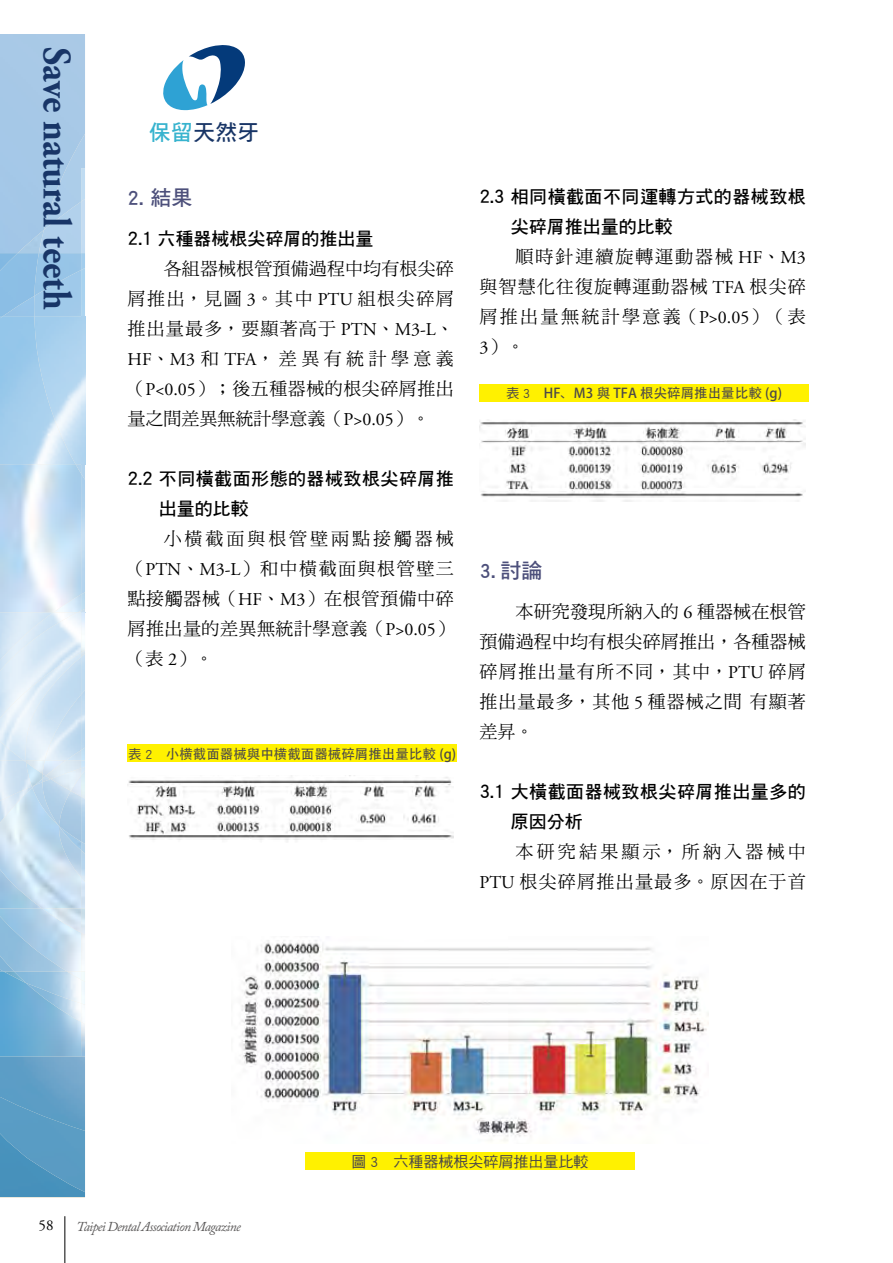
<style>
.page{position:relative;width:893px;height:1263px;background:#fff}
.page>*{position:absolute;margin:0;border:0;box-sizing:border-box;transform-origin:0 0}
.t1{font:700 40.2px "Adobe Garamond Pro";letter-spacing:-.005em;color:#183567;scale:.9 1}
.t2{font:22.05px "DF Hei Std W7 B5 pc H";color:#183566}
.t3{font:21px "DF Hei Std W7";color:#4d507b}
.t4{font:18px/30px "DF Ming Std W5";letter-spacing:.065em;color:#000;text-align:justify}
.t5{font:18px/30px "DFPG Hei Bd MP BF";letter-spacing:.025em;color:#000}
.t6{font:18px "DFPG Hei Bd MP BF";color:#000}
.t7{font:15px "DF Hei Std W5";color:#4c4948}
.t8{font:15px "Adobe Garamond Pro";color:#000}
.t9{font:13.5px "Adobe Heiti Std";color:#4c4948}
.t10{font:italic 13.5px "Adobe Caslon Pro";letter-spacing:-.05em;color:#595757}
.s1{color:#37b3ce}
.s2{font-family:"Adobe Garamond Pro"}
.s3{font-family:"DF Hei Std W5"}
</style>
<div class="page">
<img style="left:0;top:1192px;width:85px;height:5px">
<img style="left:18px;top:230px;width:21px;height:23px">
<img style="left:0;top:253px;width:34px;height:43px">
<img style="left:0;top:296px;width:34px;height:20px">
<img style="left:81px;top:480px;width:4px;height:112px">
<img style="left:0;top:464px;width:81px;height:188px">
<img style="left:81px;top:592px;width:4px;height:58px">
<img style="left:53px;top:594px;width:28px;height:15px">
<img style="left:0;top:612px;width:78px;height:40px">
<svg style="left:53px;top:609px;width:32px;height:4px"></svg>
<img style="left:0;top:1131px;width:85px;height:61px">
<img style="left:0;top:1056px;width:85px;height:75px">
<img style="left:81px;top:1024px;width:4px;height:32px">
<img style="left:0;top:971px;width:81px;height:85px">
<img style="left:3px;top:971px;width:11px;height:12px">
<div style="left:44px;top:134px;width:41px;height:68px;background:#a6c8e7"></div>
<img style="left:81px;top:168px;width:4px;height:31px">
<img style="left:39px;top:202px;width:42px;height:51px">
<img style="left:34px;top:253px;width:47px;height:17px">
<img style="left:81px;top:199px;width:4px;height:69px">
<img style="left:34px;top:270px;width:47px;height:46px">
<img style="left:81px;top:268px;width:4px;height:212px">
<img style="left:34px;top:316px;width:47px;height:148px">
<svg style="left:76px;top:464px;width:5px;height:10px"></svg>
<img style="left:81px;top:694px;width:4px;height:53px">
<img style="left:32px;top:760px;width:13px;height:14px">
<img style="left:81px;top:657px;width:4px;height:37px">
<img style="left:0;top:760px;width:32px;height:26px">
<svg style="left:81px;top:650px;width:4px;height:7px"></svg>
<img style="left:0;top:652px;width:81px;height:108px">
<img style="left:26px;top:1003px;width:55px;height:19px">
<img style="left:14px;top:971px;width:67px;height:32px">
<img style="left:66px;top:750px;width:15px;height:10px">
<img style="left:51px;top:768px;width:30px;height:19px">
<svg style="left:81px;top:747px;width:4px;height:28px"></svg>
<svg style="left:81px;top:971px;width:4px;height:11px"></svg>
<img style="left:67px;top:971px;width:14px;height:9px">
<img style="left:0;top:908px;width:81px;height:63px">
<svg style="left:32px;top:774px;width:19px;height:8px"></svg>
<img style="left:32px;top:782px;width:27px;height:5px">
<img style="left:0;top:787px;width:85px;height:121px">
<img style="left:81px;top:877px;width:4px;height:58px">
<img style="left:42px;top:908px;width:39px;height:25px">
<img style="left:240px;top:940px;width:468px;height:201px">
<img style="left:128px;top:775px;width:326px;height:67px">
<img style="left:479px;top:419px;width:327px;height:83px">
<div style="left:128px;top:745px;width:329px;height:17px;background:#fff100"></div>
<div style="left:479px;top:384px;width:330px;height:17px;background:#fff100"></div>
<div style="left:305px;top:1152px;width:329px;height:17px;background:#fff100"></div>
<hr style="left:65px;top:1216px;width:1px;height:47px;background:#000">
<svg style="left:163px;top:45px;width:82px;height:66px"></svg>
<h1 class="t1" style="left:80px;top:47px;width:293px;rotate:90deg">Save natural teeth</h1>
<p class="t2" style="left:149px;top:120px;width:112px"><span class="s1">保留</span>天然牙</p>
<p class="t3" style="left:128px;top:186px;width:66px">2. 結果</p>
<p class="t6" style="left:128px;top:230px;width:247px">2.1 六種器械根尖碎屑的推出量</p>
<p class="t4" style="left:128px;top:254px;width:328px;text-indent:36px">各組器械根管預備過程中均有根尖碎屑推出，見圖 <span class="s2">3</span>。其中 <span class="s2">PTU</span> 組根尖碎屑推出量最多，要顯著高于 <span class="s2">PTN</span>、<span class="s2">M3-L</span>、<span class="s2">HF</span>、<span class="s2">M3</span>和<span class="s2">TFA</span>，差異有統計學意義（<span class="s2">P&lt;0.05</span>）；後五種器械的根尖碎屑推出量之間差異無統計學意義（<span class="s2">P&gt;0.05</span>）。</p>
<p class="t5" style="left:159px;top:464px;width:297px;text-indent:-31px">2.2 不同橫截面形態的器械致根尖碎屑推出量的比較</p>
<p class="t4" style="left:128px;top:524px;width:328px;text-indent:36px">小橫截面與根管壁兩點接觸器械（<span class="s2">PTN</span>、<span class="s2">M3-L</span>）和中橫截面與根管壁三點接觸器械（<span class="s2">HF</span>、<span class="s2">M3</span>）在根管預備中碎屑推出量的差異無統計學意義（<span class="s2">P&gt;0.05</span>）（表 <span class="s2">2</span>）。</p>
<p class="t9" style="left:128px;top:746px;width:330px"><span class="s3">表 2</span> 小横截面器械與中横截面器械碎屑推出量比較 (g)</p>
<p class="t5" style="left:511px;top:181px;width:297px;text-indent:-31px">2.3 相同橫截面不同運轉方式的器械致根尖碎屑推出量的比較</p>
<p class="t4" style="left:479px;top:241px;width:328px;text-indent:36px">順時針連續旋轉運動器械 <span class="s2">HF</span>、<span class="s2">M3</span>與智慧化往復旋轉運動器械 <span class="s2">TFA</span> 根尖碎屑推出量無統計學意義（<span class="s2">P&gt;0.05</span>）（表<span class="s2">3</span>）。</p>
<p class="t9" style="left:506px;top:385px;width:277px"><span class="s3">表 3</span> HF、M3 與 TFA 根尖碎屑推出量比較 (g)</p>
<p class="t3" style="left:479px;top:559px;width:65px">3. 討論</p>
<p class="t4" style="left:479px;top:596px;width:328px;text-indent:36px">本研究發現所納入的 <span class="s2">6</span> 種器械在根管預備過程中均有根尖碎屑推出，各種器械碎屑推出量有所不同，其中，<span class="s2">PTU</span> 碎屑推出量最多，其他 <span class="s2">5</span> 種器械之間 有顯著差昇。</p>
<p class="t5" style="left:511px;top:777px;width:297px;text-indent:-31px">3.1 大橫截面器械致根尖碎屑推出量多的原因分析</p>
<p class="t4" style="left:479px;top:836px;width:328px;text-align:right">本研究結果顯示，所納入器械中<br><span class="s2">PTU</span> 根尖碎屑推出量最多。原因在于首</p>
<p class="t7" style="left:351px;top:1154px;width:238px">圖 3 六種器械根尖碎屑推出量比較</p>
<p class="t8" style="left:39px;top:1217px;width:16px">58</p>
<p class="t10" style="left:77px;top:1219px;width:166px">Taipei Dental Association Magazine</p>
</div>
